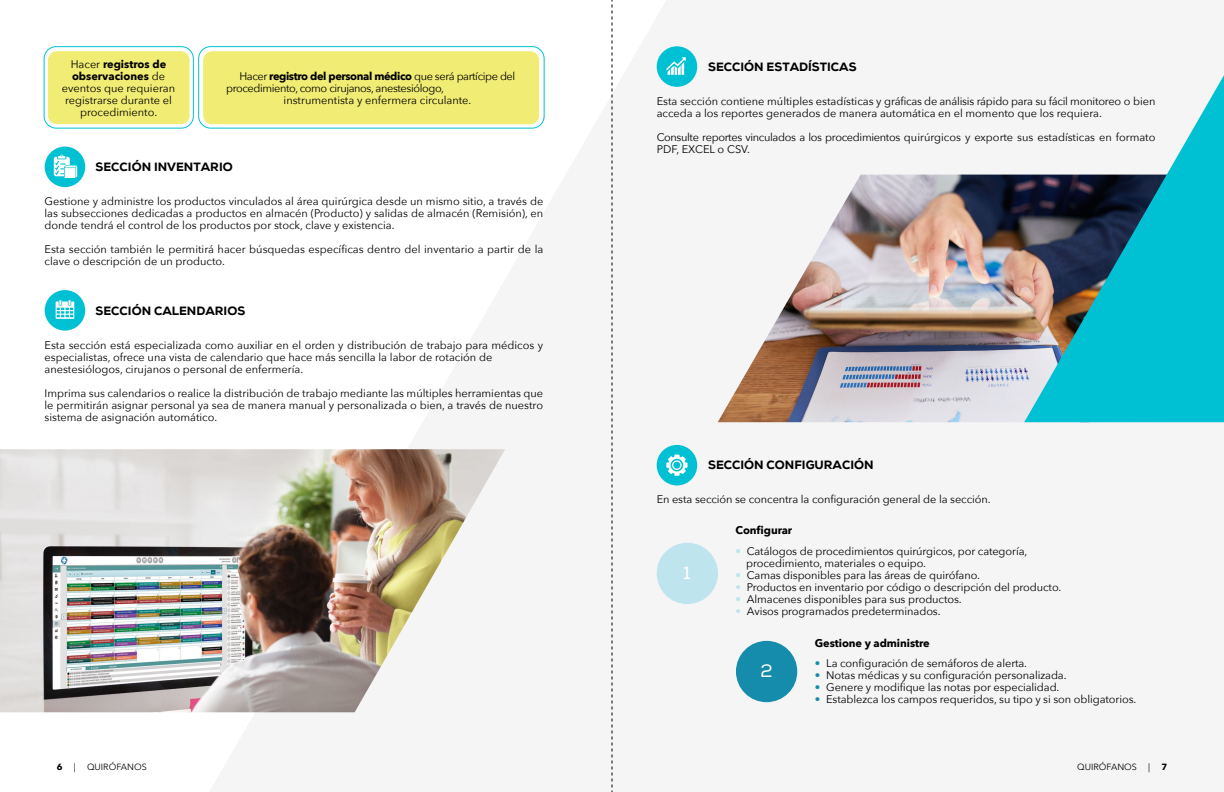
<style>
.page{position:relative;width:1224px;height:792px;background:#fff}
.page>*{position:absolute;margin:0;border:0;box-sizing:border-box;transform-origin:0 0}
.t1{font:18px "Nexa";color:#fff}
.t2{font:800 12px "Nexa";color:#000}
.t3{font:11px/12px "Avenir Next";letter-spacing:-.005em;color:#000}
.t4{font:700 11px "Avenir Next";letter-spacing:-.025em;color:#000}
.t5{font:11px "Avenir Next";letter-spacing:-.035em;color:#000}
.t6{font:700 11px "Avenir Next";letter-spacing:-.005em;color:#000}
.t7{font:9px "Avenir Next";color:#000}
.t8{font:700 9px "Avenir Next";color:#000}
.s1{font-weight:700}
.s2{font-weight:400}
.s3{color:#bee4ed}
.s4{color:#158cab}
</style>
<div class="page">
<img style="left:0;top:449px;width:505px;height:263px">
<div style="left:45px;top:290px;width:40px;height:41px;background:#00c1d4;border-radius:50%"></div>
<svg style="left:56px;top:300px;width:18px;height:19px"></svg>
<svg style="left:612px;top:0;width:1px;height:792px"></svg>
<div style="left:657px;top:46px;width:40px;height:41px;background:#00c1d4;border-radius:50%"></div>
<svg style="left:666px;top:57px;width:20px;height:18px"></svg>
<div style="left:657px;top:445px;width:40px;height:40px;background:#00c1d4;border-radius:50%"></div>
<svg style="left:666px;top:455px;width:22px;height:21px"></svg>
<div style="left:45px;top:147px;width:40px;height:40px;background:#00c1d4;border-radius:50%"></div>
<svg style="left:54px;top:155px;width:23px;height:23px"></svg>
<img style="left:718px;top:175px;width:306px;height:247px">
<svg style="left:1024px;top:75px;width:200px;height:347px;fill:#03c1d4"></svg>
<div style="left:48px;top:51px;width:142px;height:73px;background:#f0ec74;border-radius:9px"></div>
<div style="left:44px;top:46px;width:150px;height:83px;border:1px solid #00c1d4;border-radius:12px"></div>
<div style="left:203px;top:51px;width:336px;height:73px;background:#f0ec74;border-radius:9px"></div>
<div style="left:198px;top:46px;width:347px;height:83px;border:1px solid #00c1d4;border-radius:12px"></div>
<div style="left:657px;top:543px;width:61px;height:61px;background:#bee4ed;border-radius:50%"></div>
<div style="left:736px;top:641px;width:61px;height:61px;background:#158cab;border-radius:50%"></div>
<p class="t3" style="left:62px;top:58px;width:115px;text-align:center">Hacer <span class="s1">registros de observaciones</span> de eventos que requieran registrarse durante el procedimiento.</p>
<p class="t4" style="left:239px;top:67px;width:277px"><span class="s2">Hacer</span> registro del personal médico <span class="s2">que será partícipe del</span></p>
<p class="t5" style="left:226px;top:79px;width:219px">procedimiento, como cirujanos, anestesiólogo,</p>
<p class="t3" style="left:284px;top:94px;width:189px">instrumentista y enfermera circulante.</p>
<p class="t2" style="left:96px;top:159px;width:139px">SECCIÓN INVENTARIO</p>
<p class="t3" style="left:45px;top:195px;width:500px;text-align:justify">Gestione y administre los productos vinculados al área quirúrgica desde un mismo sitio, a través de las subsecciones dedicadas a productos en almacén (Producto) y salidas de almacén (Remisión), en donde tendrá el control de los productos por stock, clave y existencia.</p>
<p class="t3" style="left:45px;top:243px;width:500px">Esta sección también le permitirá hacer búsquedas específicas dentro del inventario a partir de la clave o descripción de un producto.</p>
<p class="t2" style="left:96px;top:303px;width:151px">SECCIÓN CALENDARIOS</p>
<p class="t3" style="left:45px;top:338px;width:500px">Esta sección está especializada como auxiliar en el orden y distribución de trabajo para médicos y especialistas, ofrece una vista de calendario que hace más sencilla la labor de rotación de anestesiólogos, cirujanos o personal de enfermería.</p>
<p class="t3" style="left:45px;top:386px;width:500px;text-align:justify">Imprima sus calendarios o realice la distribución de trabajo mediante las múltiples herramientas que le permitirán asignar personal ya sea de manera manual y personalizada o bien, a través de nuestro sistema de asignación automático.</p>
<p class="t2" style="left:708px;top:59px;width:150px">SECCIÓN ESTADÍSTICAS</p>
<p class="t3" style="left:657px;top:95px;width:500px">Esta sección contiene múltiples estadísticas y gráficas de análisis rápido para su fácil monitoreo o bien acceda a los reportes generados de manera automática en el momento que los requiera.</p>
<p class="t3" style="left:657px;top:131px;width:500px">Consulte reportes vinculados a los procedimientos quirúrgicos y exporte sus estadísticas en formato<br>PDF, EXCEL o CSV.</p>
<p class="t2" style="left:708px;top:458px;width:167px">SECCIÓN CONFIGURACIÓN</p>
<p class="t3" style="left:657px;top:493px;width:335px">En esta sección se concentra la configuración general de la sección.</p>
<h1 class="t1" style="left:683px;top:562px;width:9px">1</h1>
<p class="t6" style="left:736px;top:520px;width:58px">Configurar</p>
<p class="t3" style="left:746px;top:545px;width:283px;text-indent:-11px"><span class="s3">•</span> Catálogos de procedimientos quirúrgicos, por categoría, procedimiento, materiales o equipo.</p>
<p class="t3" style="left:736px;top:569px;width:246px"><span class="s3">•</span> Camas disponibles para las áreas de quirófano.</p>
<p class="t3" style="left:736px;top:581px;width:327px"><span class="s3">•</span> Productos en inventario por código o descripción del producto.</p>
<p class="t3" style="left:736px;top:593px;width:228px"><span class="s3">•</span> Almacenes disponibles para sus productos.</p>
<p class="t3" style="left:736px;top:605px;width:207px"><span class="s3">•</span> Avisos programados predeterminados.</p>
<h1 class="t1" style="left:760px;top:660px;width:14px">2</h1>
<p class="t6" style="left:815px;top:633px;width:116px">Gestione y administre</p>
<p class="t3" style="left:815px;top:657px;width:214px"><span class="s4">•</span> La configuración de semáforos de alerta.</p>
<p class="t3" style="left:815px;top:669px;width:253px"><span class="s4">•</span> Notas médicas y su configuración personalizada.</p>
<p class="t3" style="left:815px;top:681px;width:246px"><span class="s4">•</span> Genere y modifique las notas por especialidad.</p>
<p class="t3" style="left:815px;top:693px;width:323px"><span class="s4">•</span> Establezca los campos requeridos, su tipo y si son obligatorios.</p>
<p class="t8" style="left:57px;top:760px;width:7px">6</p>
<p class="t7" style="left:74px;top:760px;width:3px">|</p>
<p class="t7" style="left:87px;top:760px;width:61px">QUIRÓFANOS</p>
<p class="t7" style="left:1077px;top:760px;width:61px">QUIRÓFANOS</p>
<p class="t7" style="left:1148px;top:760px;width:21px">| <span class="s1">7</span></p>
</div>
